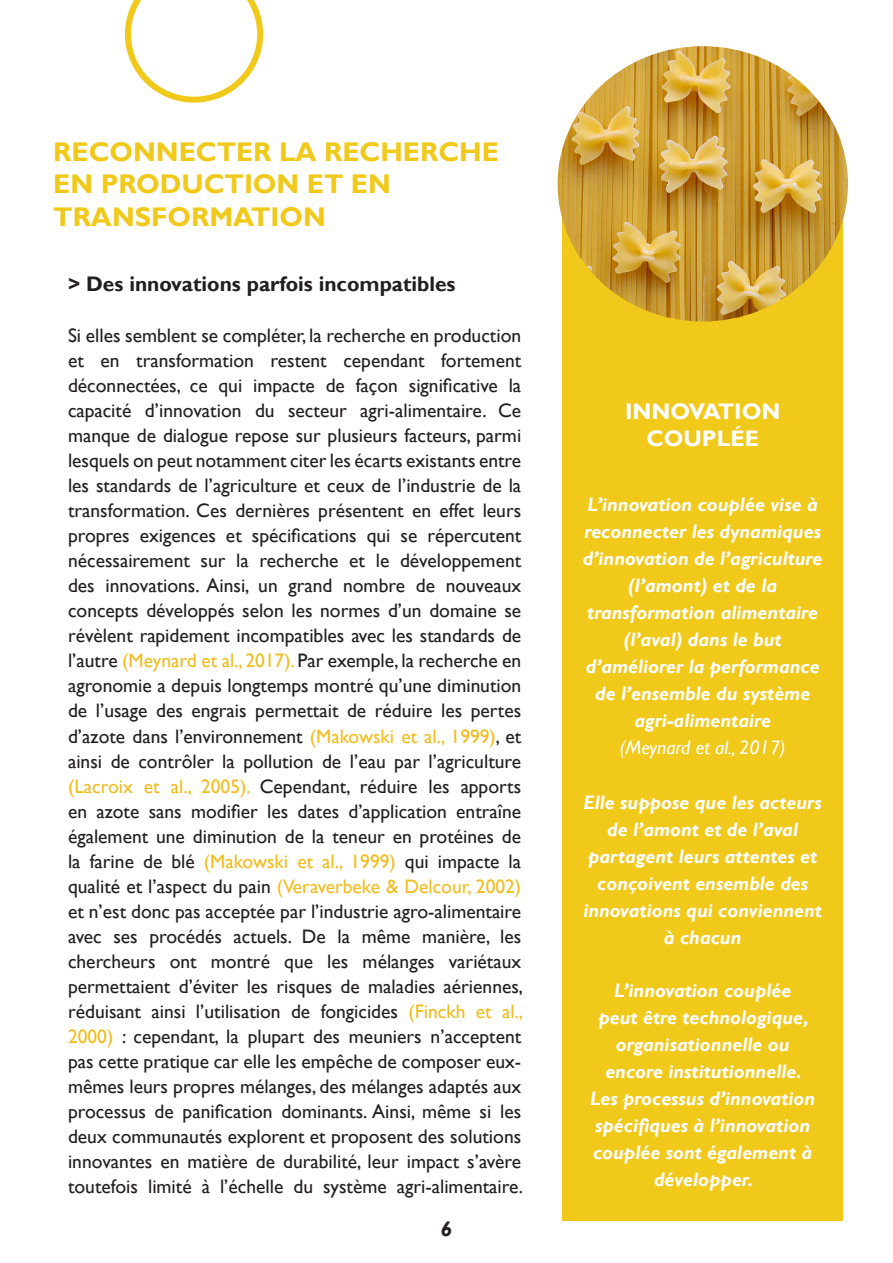
<style>
.page{position:relative;width:893px;height:1263px;background:#fff}
.page>*{position:absolute;margin:0;border:0;box-sizing:border-box;transform-origin:0 0}
.t1{font:700 27px/32.4px "Gill Sans";color:#f0c91a}
.t2{font:700 22.5px "Gill Sans";color:#fff}
.t3{font:700 21px "Gill Sans";color:#231f20}
.t4{font:italic 700 21px "Gill Sans";color:#231f20}
.t5{font:19.5px/25px "Gill Sans";color:#231f20;text-align:justify}
.t6{font:italic 700 19.5px/27px "Gill Sans";color:#fff;text-align:center}
.t7{font:italic 19.5px "Gill Sans";color:#fff}
.s1{color:#f1bd1d}
</style>
<div class="page">
<div style="left:562px;top:184px;width:281px;height:1037px;background:#f0c91a"></div>
<svg style="left:125px;top:0;width:138px;height:103px"></svg>
<img style="left:558px;top:46px;width:290px;height:275px">
<p class="t1" style="left:53px;top:136px;width:447px">RECONNECTER LA RECHERCHE<br>EN PRODUCTION ET EN<br>TRANSFORMATION</p>
<p class="t3" style="left:68px;top:272px;width:389px">&gt; Des innovations parfois incompatibles</p>
<p class="t5" style="left:68px;top:323px;width:457px">Si elles semblent se compléter, la recherche en production et en transformation restent cependant fortement déconnectées, ce qui impacte de façon significative la capacité d’innovation du secteur agri-alimentaire. Ce manque de dialogue repose sur plusieurs facteurs, parmi lesquels on peut notamment citer les écarts existants entre les standards de l’agriculture et ceux de l’industrie de la transformation. Ces dernières présentent en effet leurs propres exigences et spécifications qui se répercutent nécessairement sur la recherche et le développement des innovations. Ainsi, un grand nombre de nouveaux concepts développés selon les normes d’un domaine se révèlent rapidement incompatibles avec les standards de l’autre <span class="s1">(Meynard et al., 2017).</span> Par exemple, la recherche en agronomie a depuis longtemps montré qu’une diminution de l’usage des engrais permettait de réduire les pertes d’azote dans l’environnement <span class="s1">(Makowski et al., 1999)</span>, et ainsi de contrôler la pollution de l’eau par l’agriculture <span class="s1">(Lacroix et al., 2005).</span> Cependant, réduire les apports en azote sans modifier les dates d’application entraîne également une diminution de la teneur en protéines de la farine de blé <span class="s1">(Makowski et al., 1999)</span> qui impacte la qualité et l’aspect du pain <span class="s1">(Veraverbeke &amp; Delcour, 2002) </span>et n’est donc pas acceptée par l’industrie agro-alimentaire avec ses procédés actuels. De la même manière, les chercheurs ont montré que les mélanges variétaux permettaient d’éviter les risques de maladies aériennes, réduisant ainsi l’utilisation de fongicides <span class="s1">(Finckh et al., 2000)</span> : cependant, la plupart des meuniers n’acceptent pas cette pratique car elle les empêche de composer eux&shy;mêmes leurs propres mélanges, des mélanges adaptés aux processus de panification dominants. Ainsi, même si les deux communautés explorent et proposent des solutions innovantes en matière de durabilité, leur impact s’avère toutefois limité à l’échelle du système agri-alimentaire.</p>
<p class="t4" style="left:441px;top:1216px;width:13px">6</p>
<p class="t2" style="left:625px;top:398px;width:157px">INNOVATION</p>
<p class="t2" style="left:646px;top:425px;width:114px">COUPLÉE</p>
<p class="t6" style="left:583px;top:491px;width:241px">L’innovation couplée vise à reconnecter les dynamiques d’innovation de l’agriculture (l’amont) et de la transformation alimentaire (l’aval) dans le but d’améliorer la performance de l’ensemble du système agri-alimentaire</p>
<p class="t7" style="left:620px;top:736px;width:167px">(Meynard et al., 2017)</p>
<p class="t6" style="left:583px;top:789px;width:240px">Elle suppose que les acteurs de l’amont et de l’aval partagent leurs attentes et conçoivent ensemble des innovations qui conviennent à chacun</p>
<p class="t6" style="left:590px;top:977px;width:227px">L’innovation couplée<br>peut être technologique, organisationnelle ou encore institutionnelle.<br>Les processus d’innovation spécifiques à l’innovation couplée sont également à développer.</p>
</div>
